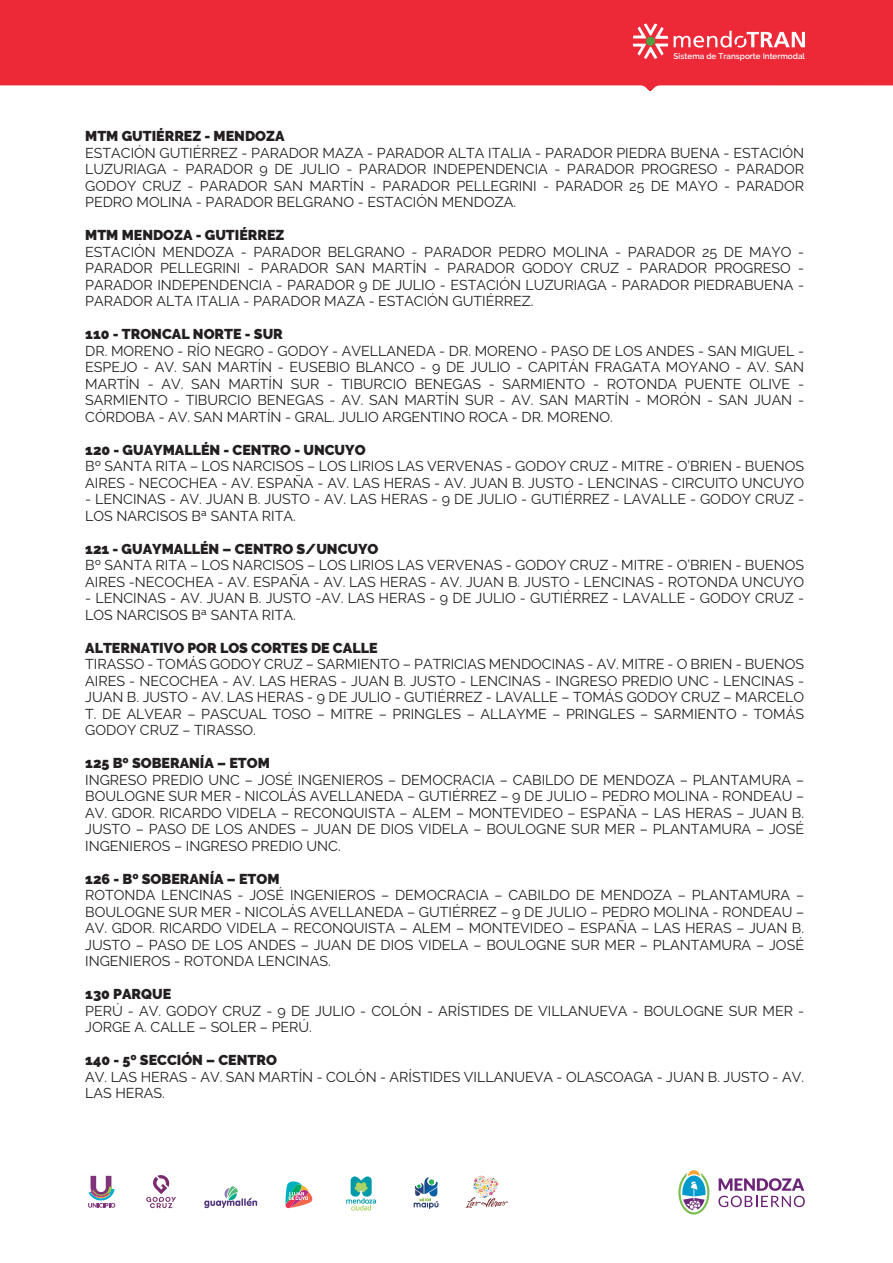
<style>
.page{position:relative;width:893px;height:1263px;background:#fff}
.page>*{position:absolute;margin:0;border:0;box-sizing:border-box;transform-origin:0 0}
.t1{font:14.25px/16.5px "Raleway";color:#231f20;text-align:justify}
.t2{font:900 14.25px "Raleway";color:#231f20}
.t3{font:600 8.25px "Raleway";color:#fff}
</style>
<div class="page">
<div style="left:0;top:0;width:893px;height:91px;background:#ed2837"></div>
<svg style="left:633px;top:23px;width:35px;height:36px"></svg>
<div style="left:646px;top:37px;width:9px;height:9px;background:#519f43;border-radius:50%"></div>
<svg style="left:674px;top:31px;width:131px;height:17px"></svg>
<svg style="left:718px;top:1178px;width:87px;height:29px"></svg>
<svg style="left:678px;top:1170px;width:31px;height:44px"></svg>
<svg style="left:285px;top:1181px;width:27px;height:27px"></svg>
<svg style="left:465px;top:1175px;width:43px;height:33px"></svg>
<svg style="left:204px;top:1186px;width:53px;height:22px"></svg>
<svg style="left:88px;top:1176px;width:27px;height:32px"></svg>
<svg style="left:146px;top:1175px;width:30px;height:33px"></svg>
<svg style="left:414px;top:1177px;width:24px;height:32px"></svg>
<svg style="left:346px;top:1176px;width:30px;height:34px"></svg>
<p class="t3" style="left:674px;top:51px;width:133px">Sistema de Transporte Intermodal</p>
<p class="t2" style="left:85px;top:128px;width:201px">MTM GUTIÉRREZ - MENDOZA</p>
<p class="t1" style="left:85px;top:144px;width:720px">ESTACIÓN GUTIÉRREZ - PARADOR MAZA - PARADOR ALTA ITALIA - PARADOR PIEDRA BUENA - ESTACIÓN LUZURIAGA - PARADOR 9 DE JULIO - PARADOR INDEPENDENCIA - PARADOR PROGRESO - PARADOR GODOY CRUZ - PARADOR SAN MARTÍN - PARADOR PELLEGRINI - PARADOR 25 DE MAYO - PARADOR PEDRO MOLINA - PARADOR BELGRANO - ESTACIÓN MENDOZA.</p>
<p class="t2" style="left:85px;top:227px;width:201px">MTM MENDOZA - GUTIÉRREZ</p>
<p class="t1" style="left:85px;top:243px;width:720px">ESTACIÓN MENDOZA - PARADOR BELGRANO - PARADOR PEDRO MOLINA - PARADOR 25 DE MAYO - PARADOR PELLEGRINI - PARADOR SAN MARTÍN - PARADOR GODOY CRUZ - PARADOR PROGRESO - PARADOR INDEPENDENCIA - PARADOR 9 DE JULIO - ESTACIÓN LUZURIAGA - PARADOR PIEDRABUENA - PARADOR ALTA ITALIA - PARADOR MAZA - ESTACIÓN GUTIÉRREZ.</p>
<p class="t2" style="left:85px;top:326px;width:199px">110 - TRONCAL NORTE - SUR</p>
<p class="t1" style="left:85px;top:342px;width:720px">DR. MORENO - RÍO NEGRO - GODOY - AVELLANEDA - DR. MORENO - PASO DE LOS ANDES - SAN MIGUEL - ESPEJO - AV. SAN MARTÍN - EUSEBIO BLANCO - 9 DE JULIO - CAPITÁN FRAGATA MOYANO - AV. SAN MARTÍN - AV. SAN MARTÍN SUR - TIBURCIO BENEGAS - SARMIENTO - ROTONDA PUENTE OLIVE - SARMIENTO - TIBURCIO BENEGAS - AV. SAN MARTÍN SUR - AV. SAN MARTÍN - MORÓN - SAN JUAN - CÓRDOBA - AV. SAN MARTÍN - GRAL. JULIO ARGENTINO ROCA - DR. MORENO.</p>
<p class="t2" style="left:85px;top:441px;width:282px">120 - GUAYMALLÉN - CENTRO - UNCUYO</p>
<p class="t1" style="left:85px;top:458px;width:720px">Bº SANTA RITA – LOS NARCISOS – LOS LIRIOS LAS VERVENAS - GODOY CRUZ - MITRE - O’BRIEN - BUENOS<br>AIRES - NECOCHEA - AV. ESPAÑA - AV. LAS HERAS - AV. JUAN B. JUSTO - LENCINAS - CIRCUITO UNCUYO</p>
<p class="t1" style="left:85px;top:491px;width:720px">- LENCINAS - AV. JUAN B. JUSTO - AV. LAS HERAS - 9 DE JULIO - GUTIÉRREZ - LAVALLE - GODOY CRUZ -<br>LOS NARCISOS Bª SANTA RITA.</p>
<p class="t2" style="left:85px;top:540px;width:295px">121 - GUAYMALLÉN – CENTRO S/UNCUYO</p>
<p class="t1" style="left:85px;top:557px;width:720px">Bº SANTA RITA – LOS NARCISOS – LOS LIRIOS LAS VERVENAS - GODOY CRUZ - MITRE - O’BRIEN - BUENOS<br>AIRES -NECOCHEA - AV. ESPAÑA - AV. LAS HERAS - AV. JUAN B. JUSTO - LENCINAS - ROTONDA UNCUYO</p>
<p class="t1" style="left:85px;top:590px;width:720px">- LENCINAS - AV. JUAN B. JUSTO -AV. LAS HERAS - 9 DE JULIO - GUTIÉRREZ - LAVALLE - GODOY CRUZ -<br>LOS NARCISOS Bª SANTA RITA.</p>
<p class="t2" style="left:85px;top:639px;width:294px">ALTERNATIVO POR LOS CORTES DE CALLE</p>
<p class="t1" style="left:85px;top:656px;width:720px">TIRASSO - TOMÁS GODOY CRUZ – SARMIENTO – PATRICIAS MENDOCINAS - AV. MITRE - O BRIEN - BUENOS AIRES - NECOCHEA - AV. LAS HERAS - JUAN B. JUSTO - LENCINAS - INGRESO PREDIO UNC - LENCINAS - JUAN B. JUSTO - AV. LAS HERAS - 9 DE JULIO - GUTIÉRREZ - LAVALLE – TOMÁS GODOY CRUZ – MARCELO T. DE ALVEAR – PASCUAL TOSO – MITRE – PRINGLES – ALLAYME – PRINGLES – SARMIENTO - TOMÁS GODOY CRUZ – TIRASSO.</p>
<p class="t2" style="left:85px;top:755px;width:186px">125 Bº SOBERANÍA – ETOM</p>
<p class="t1" style="left:85px;top:771px;width:720px">INGRESO PREDIO UNC – JOSÉ INGENIEROS – DEMOCRACIA – CABILDO DE MENDOZA – PLANTAMURA – BOULOGNE SUR MER - NICOLÁS AVELLANEDA – GUTIÉRREZ – 9 DE JULIO – PEDRO MOLINA - RONDEAU – AV. GDOR. RICARDO VIDELA – RECONQUISTA – ALEM – MONTEVIDEO – ESPAÑA – LAS HERAS – JUAN B.<br>JUSTO – PASO DE LOS ANDES – JUAN DE DIOS VIDELA – BOULOGNE SUR MER – PLANTAMURA – JOSÉ INGENIEROS – INGRESO PREDIO UNC.</p>
<p class="t2" style="left:85px;top:870px;width:196px">126 - Bº SOBERANÍA – ETOM</p>
<p class="t1" style="left:85px;top:887px;width:720px">ROTONDA LENCINAS - JOSÉ INGENIEROS – DEMOCRACIA – CABILDO DE MENDOZA – PLANTAMURA – BOULOGNE SUR MER - NICOLÁS AVELLANEDA – GUTIÉRREZ – 9 DE JULIO – PEDRO MOLINA - RONDEAU – AV. GDOR. RICARDO VIDELA – RECONQUISTA – ALEM – MONTEVIDEO – ESPAÑA – LAS HERAS – JUAN B.<br>JUSTO – PASO DE LOS ANDES – JUAN DE DIOS VIDELA – BOULOGNE SUR MER – PLANTAMURA – JOSÉ INGENIEROS - ROTONDA LENCINAS.</p>
<p class="t2" style="left:85px;top:986px;width:88px">130 PARQUE</p>
<p class="t1" style="left:85px;top:1002px;width:720px">PERÚ - AV. GODOY CRUZ - 9 DE JULIO - COLÓN - ARÍSTIDES DE VILLANUEVA - BOULOGNE SUR MER -<br>JORGE A. CALLE – SOLER – PERÚ.</p>
<p class="t2" style="left:85px;top:1052px;width:193px">140 - 5º SECCIÓN – CENTRO</p>
<p class="t1" style="left:85px;top:1068px;width:720px">AV. LAS HERAS - AV. SAN MARTÍN - COLÓN - ARÍSTIDES VILLANUEVA - OLASCOAGA - JUAN B. JUSTO - AV.<br>LAS HERAS.</p>
</div>
